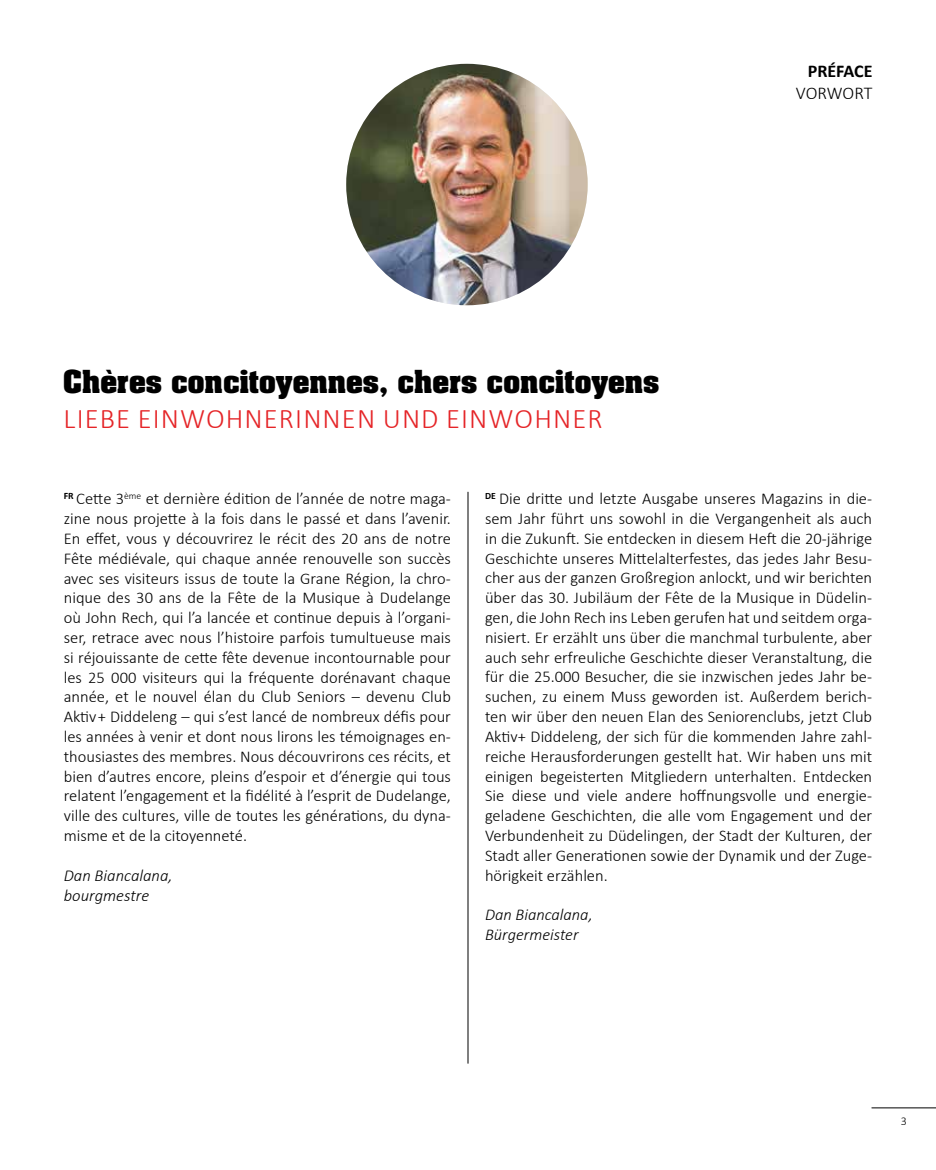
<style>
.page{position:relative;width:936px;height:1170px;background:#fff}
.page>*{position:absolute;margin:0;border:0;box-sizing:border-box;transform-origin:0 0}
.t1{font:300 28.5px "Calibri";letter-spacing:.04em;color:#e52528}
.t2{font:700 27px "Aachen Std";color:#000}
.t3{font:700 18px "Calibri";color:#000}
.t4{font:300 18px "Calibri";letter-spacing:-.01em;color:#000}
.t5{font:italic 300 16.65px/20px "Calibri";color:#000}
.t6{font:300 16.5px/19.8px "Calibri";color:#000;text-align:justify}
.t7{font:italic 300 16.5px/19.8px "Calibri";color:#000}
.t8{font:300 12px "Calibri";color:#000}
</style>
<div class="page">
<hr style="left:871px;top:1107px;width:64px;height:1px;background:#000">
<img style="left:346px;top:64px;width:241px;height:241px;border-radius:121px">
<hr style="left:467px;top:492px;width:1px;height:571px;background:#000">
<p class="t3" style="left:807px;top:59px;width:66px">PRÉFACE</p>
<p class="t4" style="left:795px;top:82px;width:78px">VORWORT</p>
<h2 class="t2" style="left:63px;top:362px;width:598px">Chères concitoyennes, chers concitoyens</h2>
<h1 class="t1" style="left:64px;top:400px;width:540px">LIEBE EINWOHNERINNEN UND EINWOHNER</h1>
<p class="t6" style="left:64px;top:488px;width:388px"><sup>FR</sup> Cette 3<sup>ème</sup> et dernière édition de l’année de notre maga&shy;zine nous projette à la fois dans le passé et dans l’avenir.<br>En effet, vous y découvrirez le récit des 20 ans de notre Fête médiévale, qui chaque année renouvelle son succès avec ses visiteurs issus de toute la Grane Région, la chro&shy;nique des 30 ans de la Fête de la Musique à Dudelange où John Rech, qui l’a lancée et continue depuis à l’organi&shy;ser, retrace avec nous l’histoire parfois tumultueuse mais si réjouissante de cette fête devenue incontournable pour les 25 000 visiteurs qui la fréquente dorénavant chaque année, et le nouvel élan du Club Seniors – devenu Club Aktiv + Diddeleng – qui s’est lancé de nombreux défis pour les années à venir et dont nous lirons les témoignages en&shy;thousiastes des membres. Nous découvrirons ces récits, et bien d’autres encore, pleins d’espoir et d’énergie qui tous relatent l’engagement et la fidélité à l’esprit de Dudelange, ville des cultures, ville de toutes les générations, du dyna&shy;misme et de la citoyenneté.</p>
<p class="t5" style="left:64px;top:865px;width:110px">Dan Biancalana, bourgmestre</p>
<p class="t6" style="left:485px;top:488px;width:388px"><sup>DE</sup> Die dritte und letzte Ausgabe unseres Magazins in die&shy;sem Jahr führt uns sowohl in die Vergangenheit als auch in die Zukunft. Sie entdecken in diesem Heft die 20-jährige Geschichte unseres Mittelalterfestes, das jedes Jahr Besu&shy;cher aus der ganzen Großregion anlockt, und wir berichten über das 30. Jubiläum der Fête de la Musique in Düdelin&shy;gen, die John Rech ins Leben gerufen hat und seitdem orga&shy;nisiert. Er erzählt uns über die manchmal turbulente, aber auch sehr erfreuliche Geschichte dieser Veranstaltung, die für die 25.000 Besucher, die sie inzwischen jedes Jahr be&shy;suchen, zu einem Muss geworden ist. Außerdem berich&shy;ten wir über den neuen Elan des Seniorenclubs, jetzt Club Aktiv+ Diddeleng, der sich für die kommenden Jahre zahl&shy;reiche Herausforderungen gestellt hat. Wir haben uns mit einigen begeisterten Mitgliedern unterhalten. Entdecken Sie diese und viele andere hoffnungsvolle und energie&shy;geladene Geschichten, die alle vom Engagement und der Verbundenheit zu Düdelingen, der Stadt der Kulturen, der Stadt aller Generationen sowie der Dynamik und der Zuge&shy;hörigkeit erzählen.</p>
<p class="t7" style="left:485px;top:904px;width:109px">Dan Biancalana,<br>Bürgermeister</p>
<p class="t8" style="left:900px;top:1113px;width:8px">3</p>
</div>
